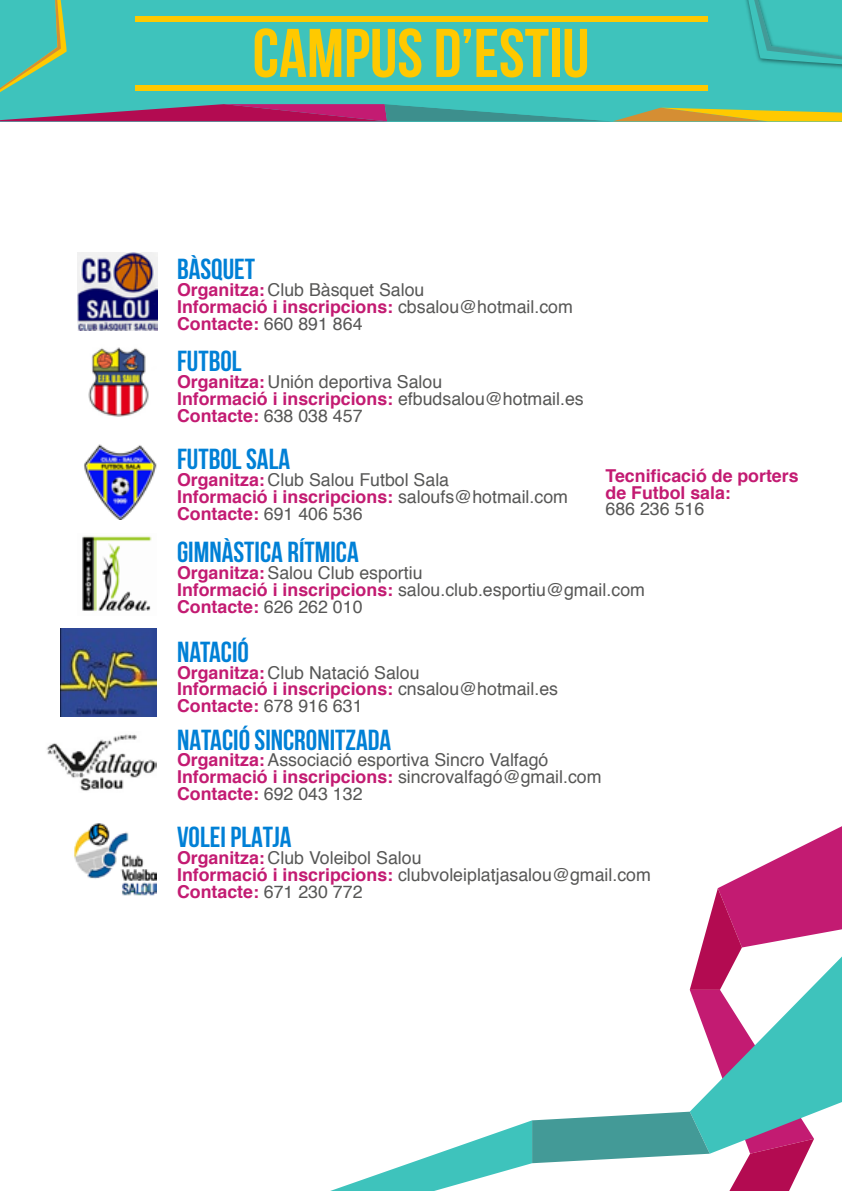
<style>
.page{position:relative;width:842px;height:1191px;background:#fff}
.page>*{position:absolute;margin:0;border:0;box-sizing:border-box;transform-origin:0 0}
.t1{font:700 68.6px "Bebas Neue";color:#ffc900}
.t2{font:700 28.8px "Bebas Neue";color:#0080d6}
.t3{font:17.8px/16.8px "Helvetica";color:#575756}
.t4{font:700 17.8px/16.8px "Helvetica";color:#c31b72}
.s1{font-weight:700;color:#c31b72}
.s2{font-weight:400;color:#575756}
</style>
<div class="page">
<img style="left:78px;top:253px;width:79px;height:77px">
<img style="left:88px;top:347px;width:61px;height:70px">
<img style="left:84px;top:444px;width:73px;height:75px">
<img style="left:82px;top:536px;width:70px;height:75px">
<img style="left:61px;top:629px;width:96px;height:88px">
<img style="left:46px;top:734px;width:110px;height:57px">
<img style="left:74px;top:823px;width:82px;height:73px">
<svg style="left:0;top:0;width:842px;height:121px;background:#55b9a4"></svg>
<svg style="left:330px;top:826px;width:512px;height:365px"></svg>
<h1 class="t1" style="left:252px;top:16px;width:338px">CAMPUS D’ESTIU</h1>
<h2 class="t2" style="left:177px;top:253px;width:80px">BÀSQUET</h2>
<p class="t3" style="left:177px;top:282px;width:397px"><span class="s1">Organitza:</span> Club Bàsquet Salou<br><span class="s1">Informació i inscripcions:</span> cbsalou@hotmail.com<br><span class="s1">Contacte:</span> 660 891 864</p>
<h2 class="t2" style="left:177px;top:345px;width:66px">FUTBOL</h2>
<p class="t3" style="left:177px;top:374px;width:408px"><span class="s1">Organitza:</span> Unión deportiva Salou<br><span class="s1">Informació i inscripcions:</span> efbudsalou@hotmail.es<br><span class="s1">Contacte:</span> 638 038 457</p>
<h2 class="t2" style="left:177px;top:443px;width:115px">FUTBOL SALA</h2>
<p class="t3" style="left:177px;top:472px;width:392px"><span class="s1">Organitza:</span> Club Salou Futbol Sala<br><span class="s1">Informació i inscripcions:</span> saloufs@hotmail.com<br><span class="s1">Contacte:</span> 691 406 536</p>
<p class="t4" style="left:605px;top:467px;width:195px">Tecnificació de porters de Futbol sala:</p>
<p class="t3" style="left:605px;top:501px;width:100px">686 236 516</p>
<h2 class="t2" style="left:177px;top:536px;width:183px">GIMNÀSTICA RÍTMICA</h2>
<p class="t3" style="left:177px;top:565px;width:469px"><span class="s1">Organitza:</span> Salou Club esportiu<br><span class="s1">Informació i inscripcions:</span> salou.club.esportiu@gmail.com<br><span class="s1">Contacte:</span> 626 262 010</p>
<h2 class="t2" style="left:177px;top:636px;width:73px">NATACIÓ</h2>
<p class="t4" style="left:177px;top:664px;width:383px">Organitza: <span class="s2">Club Natació Salou<br></span>Informació i inscripcions: <span class="s2">cnsalou@hotmail.es<br></span>Contacte: <span class="s2">678 916 631</span></p>
<h2 class="t2" style="left:177px;top:724px;width:216px">NATACIÓ SINCRONITZADA</h2>
<p class="t3" style="left:177px;top:752px;width:426px"><span class="s1">Organitza:</span> Associació esportiva Sincro Valfagó<br><span class="s1">Informació i inscripcions:</span> sincrovalfagó@gmail.com<br><span class="s1">Contacte:</span> 692 043 132</p>
<h2 class="t2" style="left:177px;top:821px;width:116px">VOLEI PLATJA</h2>
<p class="t3" style="left:177px;top:849px;width:475px"><span class="s1">Organitza:</span> Club Voleibol Salou<br><span class="s1">Informació i inscripcions:</span> clubvoleiplatjasalou@gmail.com<br><span class="s1">Contacte:</span> 671 230 772</p>
</div>
